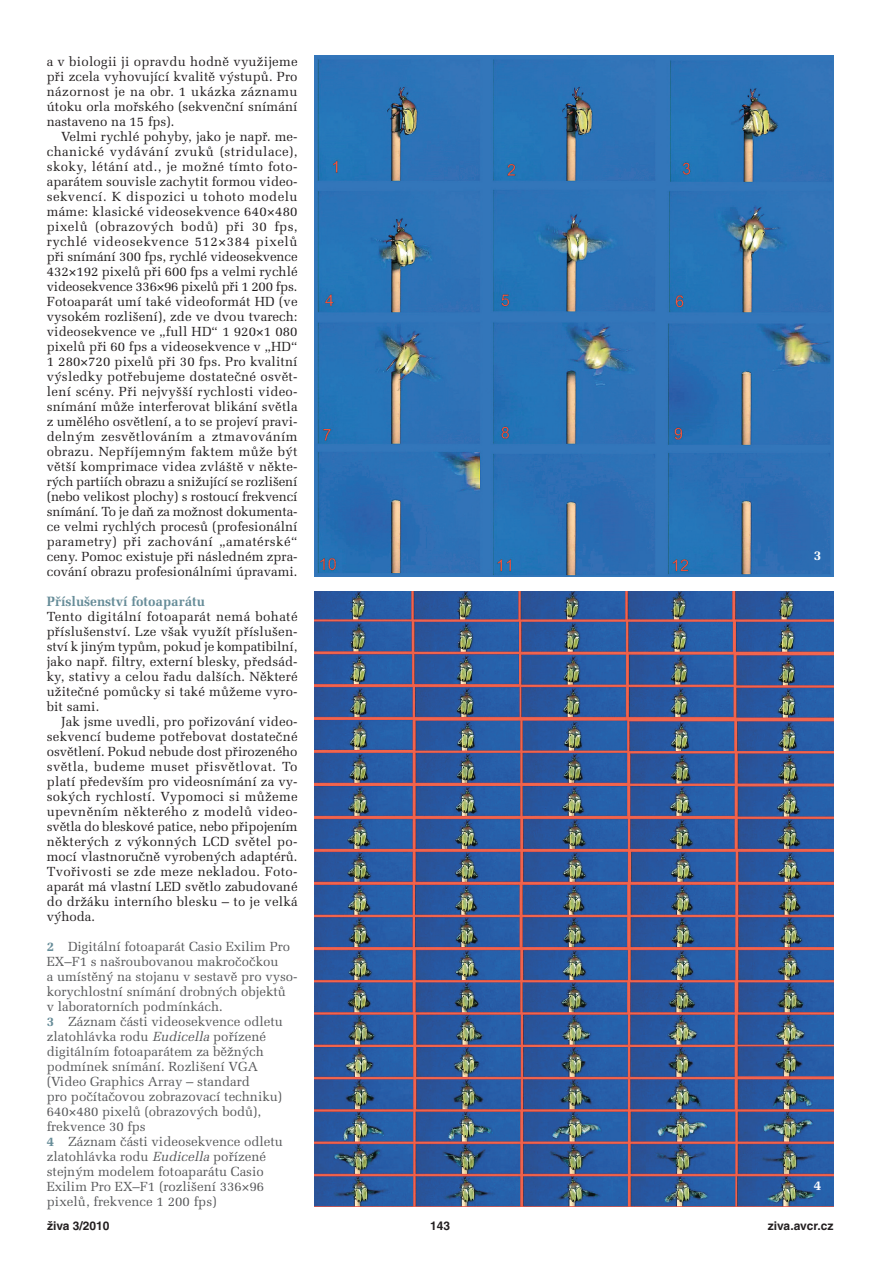
<style>
.page{position:relative;width:893px;height:1263px;background:#fff}
.page>*{position:absolute;margin:0;border:0;box-sizing:border-box;transform-origin:0 0}
.t1{font:700 13.5px "Melior CE";color:#668c98}
.t2{font:700 13.5px "Melior CE";color:#fff}
.t3{font:13.2px/15px "Melior CE";letter-spacing:.005em;color:#231f20;text-align:justify}
.t4{font:13.2px/15px "Melior CE";color:#57585a}
.t5{font:700 12px "Helvetica CE";color:#231f20}
.s1{font-weight:700;color:#668c98}
.s2{font-style:italic}
</style>
<div class="page">
<img style="left:315px;top:591px;width:518px;height:615px">
<img style="left:315px;top:55px;width:518px;height:521px">
<p class="t3" style="left:47px;top:56px;width:252px">a v biologii ji opravdu hodně využijeme při zcela vyhovující kvalitě výstupů. Pro názornost je na obr. 1 ukázka záznamu útoku orla mořského (sekvenční snímání nastaveno na 15 fps).</p>
<p class="t3" style="left:47px;top:131px;width:252px;text-indent:14px">Velmi rychlé pohyby, jako je např. me&shy;chanické vydávání zvuků (stridulace), skoky, létání atd., je možné tímto foto&shy;aparátem souvisle zachytit formou video&shy;sekvencí. K dispozici u tohoto modelu máme: klasické videosekvence 640 480 pixelů (obrazových bodů) při 30 fps, rychlé videosekvence 512 384 pixelů při snímání 300 fps, rychlé videosekvence 432 192 pixelů při 600 fps a velmi rychlé videosekvence 336 96 pixelů při 1 200 fps.<br>Fotoaparát umí také videoformát HD (ve vysokém rozlišení), zde ve dvou tvarech: videosekvence ve „full HD“ 1 920 1 080 pixelů při 60 fps a videosekvence v „HD“ 1 280 720 pixelů při 30 fps. Pro kvalitní výsledky potřebujeme dostatečné osvět&shy;lení scény. Při nejvyšší rychlosti video&shy;snímání může interferovat blikání světla z umělého osvětlení, a to se projeví pravi&shy;delným zesvětlováním a ztmavováním obrazu. Nepříjemným faktem může být větší komprimace videa zvláště v někte&shy;rých partiích obrazu a snižující se rozlišení (nebo velikost plochy) s rostoucí frekvencí snímání. To je daň za možnost dokumenta&shy;ce velmi rychlých procesů (profesionální parametry) při zachování „amatérské“ ceny. Pomoc existuje při následném zpra&shy;cování obrazu profesionálními úpravami.</p>
<p class="t1" style="left:47px;top:597px;width:160px">Příslušenství fotoaparátu</p>
<p class="t3" style="left:47px;top:611px;width:252px">Tento digitální fotoaparát nemá bohaté příslušenství. Lze však využít příslušen&shy;ství k jiným typům, pokud je kompatibilní, jako např. filtry, externí blesky, předsád&shy;ky, stativy a celou řadu dalších. Některé užitečné pomůcky si také můžeme vyro&shy;bit sami.</p>
<p class="t3" style="left:47px;top:716px;width:252px;text-indent:14px">Jak jsme uvedli, pro pořizování video&shy;sekvencí budeme potřebovat dostatečné osvětlení. Pokud nebude dost přirozeného světla, budeme muset přisvětlovat. To platí především pro videosnímání za vy&shy;sokých rychlostí. Vypomoci si můžeme upevněním některého z modelů video&shy;světla do bleskové patice, nebo připojením některých z výkonných LCD světel po&shy;mocí vlastnoručně vyrobených adaptérů.<br>Tvořivosti se zde meze nekladou. Foto&shy;aparát má vlastní LED světlo zabudované do držáku interního blesku – to je velká výhoda.</p>
<p class="t4" style="left:47px;top:941px;width:252px"><span class="s1">2</span> Digitální fotoaparát Casio Exilim Pro EX–F1 s našroubovanou makročočkou<br>a umístěný na stojanu v sestavě pro vyso&shy;korychlostní snímání drobných objektů<br>v laboratorních podmínkách.<br><span class="s1">3</span> Záznam části videosekvence odletu zlatohlávka rodu <span class="s2">Eudicella</span>pořízené digitálním fotoaparátem za běžných podmínek snímání. Rozlišení VGA (Video Graphics Array – standard<br>pro počítačovou zobrazovací techniku)<br>640 480 pixelů (obrazových bodů), frekvence 30 fps<br><span class="s1">4</span> Záznam části videosekvence odletu zlatohlávka rodu <span class="s2">Eudicella</span>pořízené stejným modelem fotoaparátu Casio Exilim Pro EX–F1 (rozlišení 336 96 pixelů, frekvence 1 200 fps)</p>
<p class="t2" style="left:814px;top:551px;width:9px">3</p>
<p class="t2" style="left:814px;top:1181px;width:9px">4</p>
<p class="t5" style="left:47px;top:1221px;width:64px">živa 3/2010</p>
<p class="t5" style="left:430px;top:1221px;width:22px">143</p>
<p class="t5" style="left:768px;top:1221px;width:67px">ziva.avcr.cz</p>
</div>
